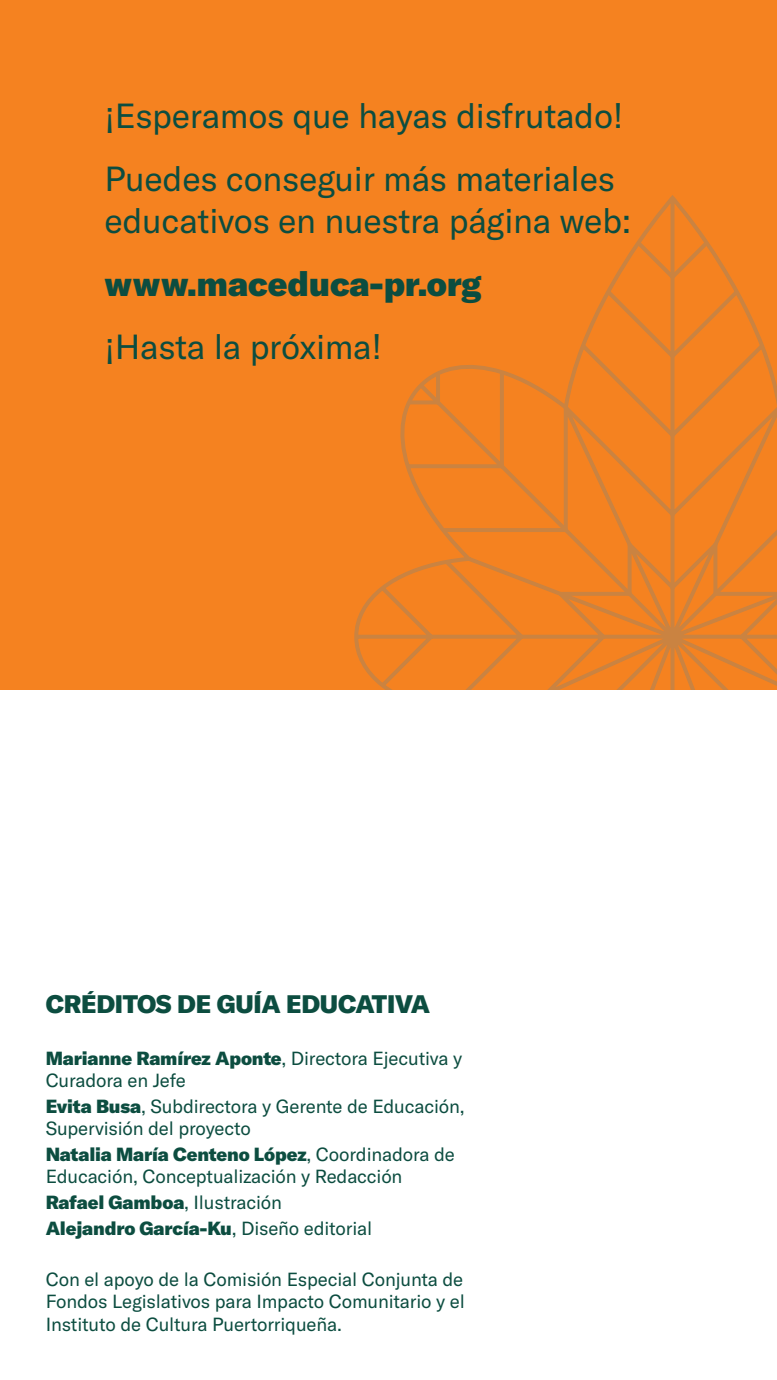
<style>
.page{position:relative;width:777px;height:1380px;background:#fff}
.page>*{position:absolute;margin:0;border:0;box-sizing:border-box;transform-origin:0 0}
.t1{font:34.38px/63.1px "GT America";letter-spacing:-.01em;color:#0c4d40}
.t2{font:900 34.38px "GT America";letter-spacing:-.01em;color:#0c4d40}
.t3{font:900 25px "GT America";letter-spacing:-.01em;color:#0c4d40}
.t4{font:18.75px/22.5px "GT America";letter-spacing:-.01em;color:#0c4d40}
.t5{font:900 18.75px/25.6px "GT America";letter-spacing:-.01em;color:#0c4d40}
.s1{font-weight:900}
.s2{font-weight:400}
</style>
<div class="page">
<div style="left:0;top:0;width:776px;height:1380px;background:#f58220"></div>
<svg style="left:354px;top:195px;width:422px;height:495px"></svg>
<div style="left:0;top:690px;width:776px;height:690px;background:#fff"></div>
<h1 class="t1" style="left:104px;top:85px;width:520px">¡Esperamos que hayas disfrutado!<br>Puedes conseguir más materiales</h1>
<h1 class="t1" style="left:104px;top:189px;width:527px">educativos en nuestra página web:</h1>
<h1 class="t2" style="left:104px;top:261px;width:379px">www.maceduca-pr.org</h1>
<h1 class="t1" style="left:104px;top:315px;width:279px">¡Hasta la próxima!</h1>
<h2 class="t3" style="left:46px;top:988px;width:385px">CRÉDITOS DE GUÍA EDUCATIVA</h2>
<p class="t4" style="left:46px;top:1047px;width:418px"><span class="s1">Marianne Ramírez Aponte</span>, Directora Ejecutiva y<br>Curadora en Jefe</p>
<p class="t4" style="left:46px;top:1095px;width:420px"><span class="s1">Evita Busa</span>, Subdirectora y Gerente de Educación,<br>Supervisión del proyecto</p>
<p class="t4" style="left:46px;top:1143px;width:410px"><span class="s1">Natalia María Centeno López</span>, Coordinadora de<br>Educación, Conceptualización y Redacción</p>
<p class="t5" style="left:46px;top:1189px;width:328px">Rafael Gamboa<span class="s2">, Ilustración<br></span>Alejandro García-Ku<span class="s2">, Diseño editorial</span></p>
<p class="t4" style="left:46px;top:1268px;width:420px;text-align:justify">Con el apoyo de la Comisión Especial Conjunta de Fondos Legislativos para Impacto Comunitario y el Instituto de Cultura Puertorriqueña.</p>
</div>
